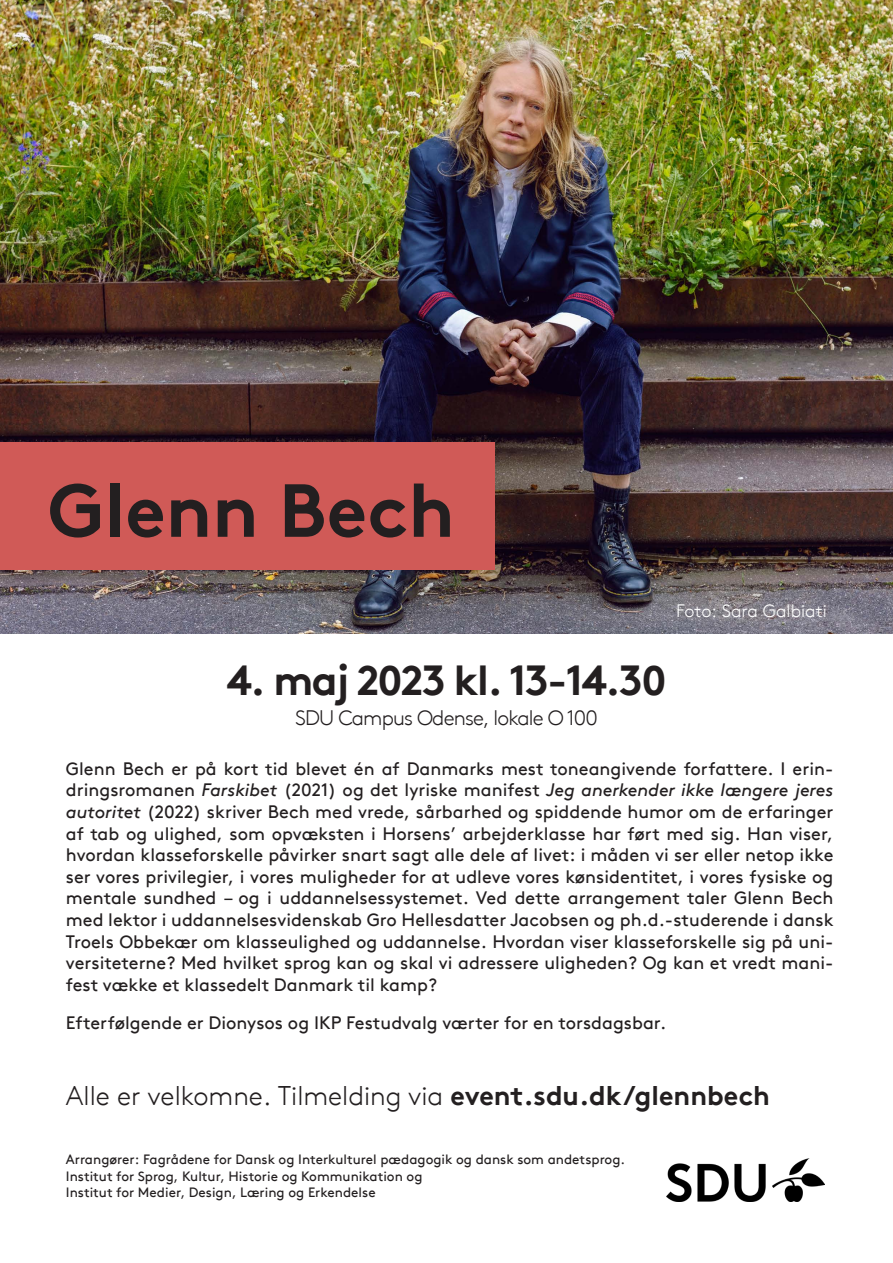
<style>
.page{position:relative;width:893px;height:1263px;background:#fff}
.page>*{position:absolute;margin:0;border:0;box-sizing:border-box;transform-origin:0 0}
.Titel{font:700 75px "Brown Pro TT";color:#231f20}
.dato{font:700 42px "Brown Pro TT";letter-spacing:-.04em;color:#231f20}
.brødtekst_plakat{font:300 27px "Brown Pro TT";color:#231f20}
.dato-2{font:300 21px "Brown Pro TT";letter-spacing:-.04em;color:#231f20}
.brødtekst_plakat-2{font:18px/21.6px "Brown Pro TT";color:#231f20;text-align:justify}
.brødtekst_plakat-3{font:300 18px "Brown Pro TT";color:#fff}
.brødtekst_plakat-4{font:13.5px/16.2px "Brown Pro TT";color:#231f20}
.s1{font-style:italic}
.s2{font-weight:700}
</style>
<div class="page">
<img style="left:0;top:0;width:893px;height:634px">
<div style="left:0;top:442px;width:494px;height:128px;background:#d05a57"></div>
<img style="left:666px;top:1159px;width:159px;height:42px">
<p class="Titel" style="left:48px;top:450px;width:408px">Glenn Bech</p>
<p class="brødtekst_plakat-3" style="left:676px;top:598px;width:152px">Foto: Sara Galbiati</p>
<p class="dato" style="left:226px;top:646px;width:442px">4. maj 2023 kl. 13-14.30</p>
<p class="dato-2" style="left:295px;top:702px;width:304px">SDU Campus Odense, lokale O 100</p>
<p class="brødtekst_plakat-2" style="left:66px;top:756px;width:769px">Glenn Bech er på kort tid blevet én af Danmarks mest toneangivende forfattere. I erin&shy;dringsromanen <span class="s1">Farskibet</span> (2021) og det lyriske manifest <span class="s1">Jeg anerkender ikke længere jeres autoritet</span> (2022) skriver Bech med vrede, sårbarhed og spiddende humor om de erfaringer af tab og ulighed, som opvæksten i Horsens’ arbejderklasse har ført med sig. Han viser, hvordan klasseforskelle påvirker snart sagt alle dele af livet: i måden vi ser eller netop ikke ser vores privilegier, i vores muligheder for at udleve vores kønsidentitet, i vores fysiske og mentale sundhed – og i uddannelsessystemet. Ved dette arrangement taler Glenn Bech med lektor i uddannelsesvidenskab Gro Hellesdatter Jacobsen og ph.d.-studerende i dansk Troels Obbekær om klasseulighed og uddannelse. Hvordan viser klasseforskelle sig på uni&shy;versiteterne? Med hvilket sprog kan og skal vi adressere uligheden? Og kan et vredt mani&shy;fest vække et klassedelt Danmark til kamp?</p>
<p class="brødtekst_plakat-2" style="left:66px;top:1011px;width:602px">Efterfølgende er Dionysos og IKP Festudvalg værter for en torsdagsbar.</p>
<p class="brødtekst_plakat" style="left:66px;top:1076px;width:706px">Alle er velkomne. Tilmelding via <span class="s2">event.sdu.dk/glennbech</span></p>
<p class="brødtekst_plakat-4" style="left:66px;top:1150px;width:561px">Arrangører: Fagrådene for Dansk og Interkulturel pædagogik og dansk som andetsprog.<br>Institut for Sprog, Kultur, Historie og Kommunikation og<br>Institut for Medier, Design, Læring og Erkendelse</p>
</div>
